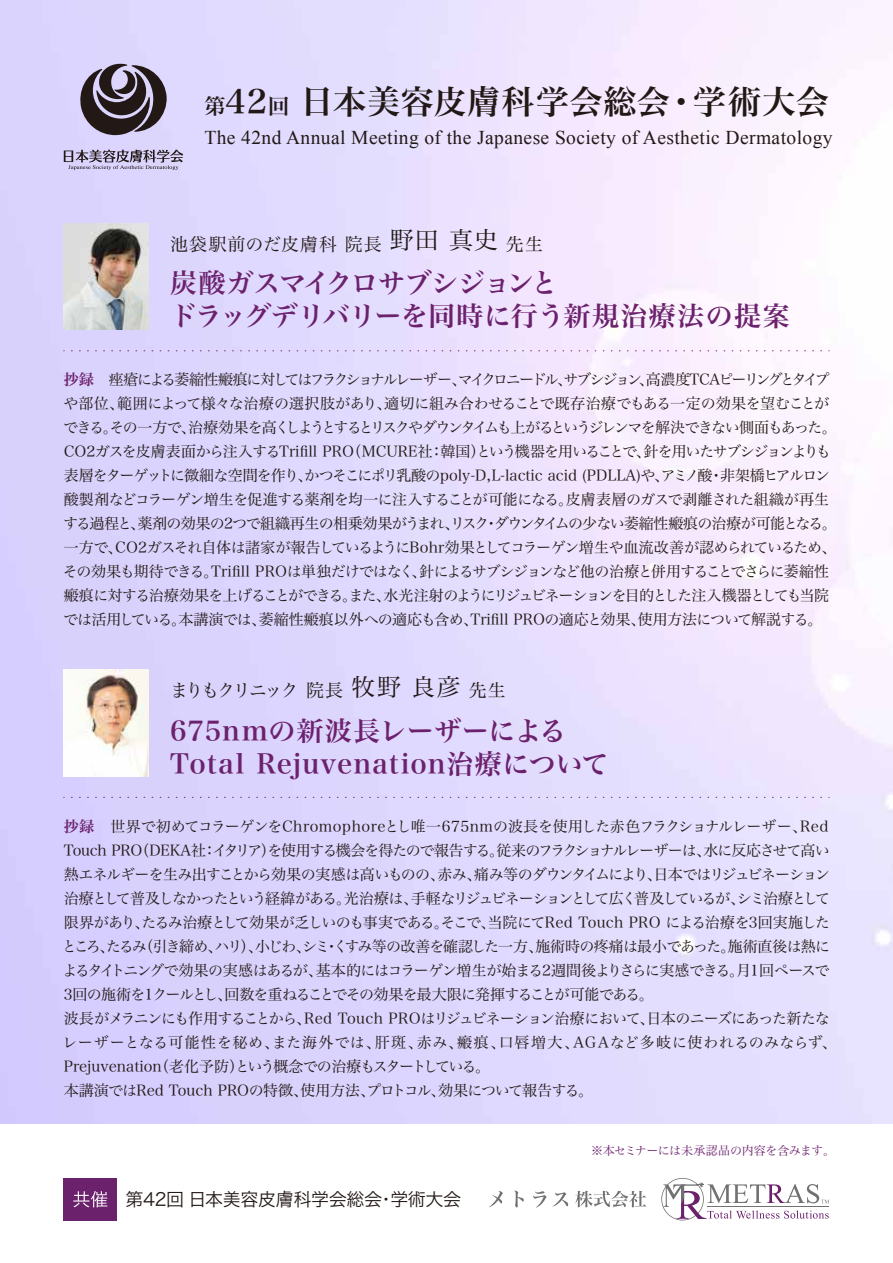
<style>
.page{position:relative;width:893px;height:1263px;background:#fff}
.page>*{position:absolute;margin:0;border:0;box-sizing:border-box;transform-origin:0 0}
.t1{font:33px "Hira Min Pro W6";letter-spacing:.02em;color:#221815}
.t2{font:27px/33px "Hira Min Pro W6";letter-spacing:.02em;color:#6c216d}
.t3{font:27px/33px "Hira Min Pro W6";letter-spacing:-.01em;color:#6c216d}
.t4{font:19.5px "Times New Roman";letter-spacing:.02em;color:#221815}
.t5{font:18px "Hiragino Sans W3";letter-spacing:-.02em;color:#221815}
.t6{font:18px "Hira Min Pro W3";letter-spacing:.045em;color:#221815}
.t7{font:18px "Hira Min Pro W3";letter-spacing:-.125em;color:#221815}
.t8{font:15px/24px "Hira Min Pro W3";letter-spacing:-.055em;color:#221815}
.t9{font:12px "Hira Min Pro W3";letter-spacing:-.03em;color:#6c216d}
.s1{font-size:21px}
.s2{font-size:24px}
.s3{font-family:"Hira Min Pro W6";color:#6c216d}
</style>
<div class="page">
<svg style="left:64px;top:150px;width:119px;height:20px;background:#a69eba"></svg>
<svg style="left:77px;top:64px;width:90px;height:71px;background:#6f6776"></svg>
<img style="left:64px;top:670px;width:85px;height:106px">
<img style="left:64px;top:223px;width:85px;height:107px">
<svg style="left:661px;top:1178px;width:168px;height:42px"></svg>
<div style="left:64px;top:1178px;width:53px;height:42px;background:#6c216d"></div>
<svg style="left:73px;top:1191px;width:34px;height:16px"></svg>
<svg style="left:489px;top:1191px;width:14px;height:16px"></svg>
<svg style="left:514px;top:1191px;width:10px;height:16px"></svg>
<svg style="left:533px;top:1191px;width:13px;height:17px"></svg>
<svg style="left:553px;top:1192px;width:15px;height:14px"></svg>
<svg style="left:575px;top:1191px;width:71px;height:16px"></svg>
<svg style="left:71px;top:350px;width:759px;height:1px"></svg>
<svg style="left:71px;top:797px;width:759px;height:1px"></svg>
<h1 class="t1" style="left:204px;top:73px;width:626px"><span class="s1">第</span>42<span class="s1">回</span>日本美容皮膚科学会総会・学術大会</h1>
<h3 class="t4" style="left:204px;top:124px;width:630px">The 42nd Annual Meeting of the Japanese Society of Aesthetic Dermatology</h3>
<p class="t6" style="left:170px;top:229px;width:374px">池袋駅前のだ皮膚科 院長 <span class="s2">野田 真史</span> 先生</p>
<h2 class="t3" style="left:170px;top:264px;width:621px">炭酸ガスマイクロサブシジョンと<br>ドラッグデリバリーを同時に行う新規治療法の提案</h2>
<p class="t8" style="left:63px;top:366px;width:775px"><span class="s3">抄録</span> 痤瘡による萎縮性瘢痕に対してはフラクショナルレーザー、マイクロニードル、サブシジョン、高濃度TCAピーリングとタイプや部位、範囲によって様々な治療の選択肢があり、適切に組み合わせることで既存治療でもある一定の効果を望むことができる。その一方で、治療効果を高くしようとするとリスクやダウンタイムも上がるというジレンマを解決できない側面もあった。CO2ガスを皮膚表面から注入するTrifill PRO（MCURE社：韓国）という機器を用いることで、針を用いたサブシジョンよりも表層をターゲットに微細な空間を作り、かつそこにポリ乳酸のpoly-D,L-lactic acid (PDLLA)や、アミノ酸・非架橋ヒアルロン酸製剤などコラーゲン増生を促進する薬剤を均一に注入することが可能になる。皮膚表層のガスで剥離された組織が再生する過程と、薬剤の効果の2つで組織再生の相乗効果がうまれ、リスク・ダウンタイムの少ない萎縮性瘢痕の治療が可能となる。一方で、CO2ガスそれ自体は諸家が報告しているようにBohr効果としてコラーゲン増生や血流改善が認められているため、その効果も期待できる。Trifill PROは単独だけではなく、針によるサブシジョンなど他の治療と併用することでさらに萎縮性瘢痕に対する治療効果を上げることができる。また、水光注射のようにリジュビネーションを目的とした注入機器としても当院では活用している。本講演では、萎縮性瘢痕以外への適応も含め、Trifill PROの適応と効果、使用方法について解説する。</p>
<p class="t7" style="left:170px;top:675px;width:337px">まりもクリニック 院長 <span class="s2">牧野 良彦</span> 先生</p>
<h2 class="t2" style="left:170px;top:712px;width:440px">675nmの新波長レーザーによる<br>Total Rejuvenation治療について</h2>
<p class="t8" style="left:62px;top:813px;width:776px"><span class="s3">抄録</span>　世界で初めてコラーゲンをChromophoreとし唯一675nmの波長を使用した赤色フラクショナルレーザー、Red Touch PRO（DEKA社：イタリア）を使用する機会を得たので報告する。従来のフラクショナルレーザーは、水に反応させて高い熱エネルギーを生み出すことから効果の実感は高いものの、赤み、痛み等のダウンタイムにより、日本ではリジュビネーション治療として普及しなかったという経緯がある。光治療は、手軽なリジュビネーションとして広く普及しているが、シミ治療として限界があり、たるみ治療として効果が乏しいのも事実である。そこで、当院にてRed Touch PRO による治療を3回実施したところ、たるみ（引き締め、ハリ）、小じわ、シミ・くすみ等の改善を確認した一方、施術時の疼痛は最小であった。施術直後は熱によるタイトニングで効果の実感はあるが、基本的にはコラーゲン増生が始まる2週間後よりさらに実感できる。月1回ペースで3回の施術を1クールとし、回数を重ねることでその効果を最大限に発揮することが可能である。<br>波長がメラニンにも作用することから、Red Touch PROはリジュビネーション治療において、日本のニーズにあった新たなレーザーとなる可能性を秘め、また海外では、肝斑、赤み、瘢痕、口唇増大、AGAなど多岐に使われるのみならず、Prejuvenation（老化予防）という概念での治療もスタートしている。<br>本講演ではRed Touch PROの特徴、使用方法、プロトコル、効果について報告する。</p>
<p class="t5" style="left:126px;top:1183px;width:337px">第42回 日本美容皮膚科学会総会・学術大会</p>
<p class="t9" style="left:591px;top:1141px;width:246px">※本セミナーには未承認品の内容を含みます。</p>
</div>
